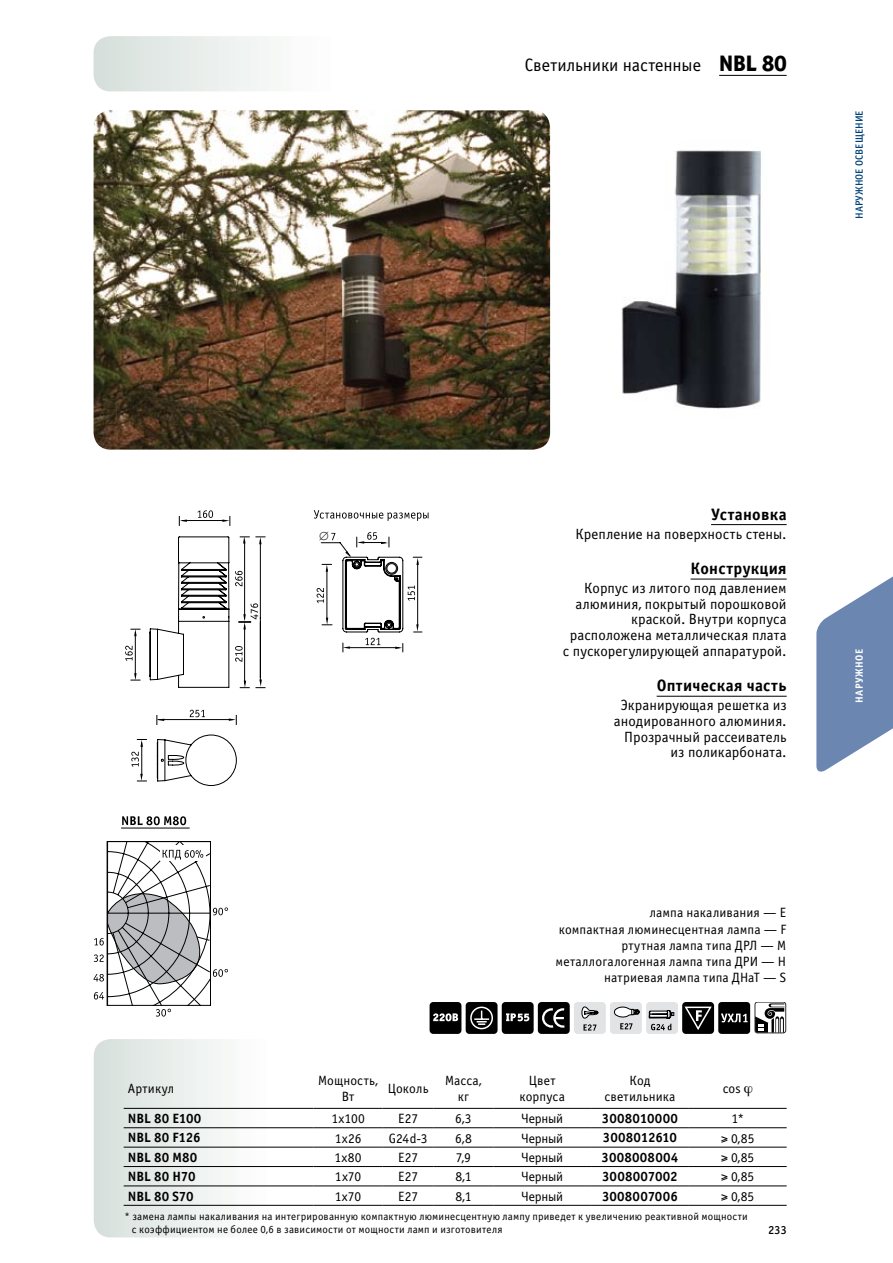
<style>
.page{position:relative;width:893px;height:1263px;background:#fff}
.page>*{position:absolute;margin:0;border:0;box-sizing:border-box;transform-origin:0 0}
.t1{font:18px "Officina Sans Book C";letter-spacing:-.005em;color:#000}
.t2{font:16.5px "Officina Sans Bold C";letter-spacing:.02em;color:#000}
.t3{font:14.85px/15.8px "Officina Sans Book C";letter-spacing:.005em;color:#000;text-align:right}
.t4{font:13.5px/16.5px "Officina Sans Book C";letter-spacing:.005em;color:#000;text-align:center}
.t5{font:13.5px "Officina Sans Bold C";letter-spacing:.005em;color:#000}
.t6{font:12px "Officina Sans Medium C";color:#000}
.t7{font:10.95px/13px "Officina Sans Book C";letter-spacing:.02em;color:#000}
.t8{font:10.5px "Officina Sans Medium C";letter-spacing:.01em;color:#00427a}
.t9{font:10.5px "Officina Sans Bold C";letter-spacing:.05em;color:#fff}
.s1{font-family:"Officina Sans Extra Bold C";font-size:22.5px}
</style>
<div class="page">
<img style="left:621px;top:150px;width:140px;height:259px">
<svg style="left:94px;top:1039px;width:187px;height:198px"></svg>
<hr style="left:711px;top:524px;width:76px;height:1px;background:#000">
<hr style="left:691px;top:579px;width:96px;height:1px;background:#000">
<hr style="left:657px;top:696px;width:130px;height:1px;background:#000">
<img style="left:94px;top:110px;width:456px;height:340px">
<hr style="left:689px;top:1108px;width:98px;height:1px;background:#000">
<hr style="left:689px;top:1127px;width:98px;height:1px;background:#000">
<hr style="left:689px;top:1147px;width:98px;height:1px;background:#000">
<hr style="left:689px;top:1166px;width:98px;height:1px;background:#000">
<hr style="left:689px;top:1185px;width:98px;height:1px;background:#000">
<hr style="left:689px;top:1205px;width:98px;height:1px;background:#000">
<hr style="left:124px;top:1108px;width:189px;height:1px;background:#000">
<hr style="left:313px;top:1108px;width:70px;height:1px;background:#000">
<hr style="left:383px;top:1108px;width:51px;height:1px;background:#000">
<hr style="left:434px;top:1108px;width:59px;height:1px;background:#000">
<hr style="left:493px;top:1108px;width:98px;height:1px;background:#000">
<hr style="left:591px;top:1108px;width:98px;height:1px;background:#000">
<hr style="left:124px;top:1127px;width:189px;height:1px;background:#000">
<hr style="left:313px;top:1127px;width:70px;height:1px;background:#000">
<hr style="left:383px;top:1127px;width:51px;height:1px;background:#000">
<hr style="left:434px;top:1127px;width:59px;height:1px;background:#000">
<hr style="left:493px;top:1127px;width:98px;height:1px;background:#000">
<hr style="left:591px;top:1127px;width:98px;height:1px;background:#000">
<hr style="left:124px;top:1147px;width:189px;height:1px;background:#000">
<hr style="left:313px;top:1147px;width:70px;height:1px;background:#000">
<hr style="left:383px;top:1147px;width:51px;height:1px;background:#000">
<hr style="left:434px;top:1147px;width:59px;height:1px;background:#000">
<hr style="left:493px;top:1147px;width:98px;height:1px;background:#000">
<hr style="left:591px;top:1147px;width:98px;height:1px;background:#000">
<hr style="left:124px;top:1166px;width:189px;height:1px;background:#000">
<hr style="left:313px;top:1166px;width:70px;height:1px;background:#000">
<hr style="left:383px;top:1166px;width:51px;height:1px;background:#000">
<hr style="left:434px;top:1166px;width:59px;height:1px;background:#000">
<hr style="left:493px;top:1166px;width:98px;height:1px;background:#000">
<hr style="left:591px;top:1166px;width:98px;height:1px;background:#000">
<hr style="left:124px;top:1185px;width:189px;height:1px;background:#000">
<hr style="left:313px;top:1185px;width:70px;height:1px;background:#000">
<hr style="left:383px;top:1185px;width:51px;height:1px;background:#000">
<hr style="left:434px;top:1185px;width:59px;height:1px;background:#000">
<hr style="left:493px;top:1185px;width:98px;height:1px;background:#000">
<hr style="left:591px;top:1185px;width:98px;height:1px;background:#000">
<hr style="left:124px;top:1205px;width:189px;height:1px;background:#000">
<hr style="left:313px;top:1205px;width:70px;height:1px;background:#000">
<hr style="left:383px;top:1205px;width:51px;height:1px;background:#000">
<hr style="left:434px;top:1205px;width:59px;height:1px;background:#000">
<hr style="left:493px;top:1205px;width:98px;height:1px;background:#000">
<hr style="left:591px;top:1205px;width:98px;height:1px;background:#000">
<div style="left:430px;top:1002px;width:31px;height:32px;background:#000;border-radius:4px"></div>
<svg style="left:433px;top:1013px;width:25px;height:8px"></svg>
<div style="left:466px;top:1002px;width:32px;height:32px;background:#000;border-radius:4px"></div>
<svg style="left:470px;top:1006px;width:23px;height:24px"></svg>
<div style="left:502px;top:1002px;width:32px;height:32px;background:#000;border-radius:4px"></div>
<svg style="left:506px;top:1013px;width:23px;height:8px"></svg>
<div style="left:538px;top:1002px;width:32px;height:32px;background:#000;border-radius:4px"></div>
<svg style="left:542px;top:1008px;width:23px;height:20px"></svg>
<div style="left:574px;top:1002px;width:32px;height:32px;background:#e2e3e4;border-radius:4px"></div>
<svg style="left:582px;top:1006px;width:16px;height:25px"></svg>
<div style="left:610px;top:1002px;width:32px;height:32px;background:#e2e3e4;border-radius:4px"></div>
<svg style="left:614px;top:1006px;width:26px;height:23px"></svg>
<div style="left:646px;top:1002px;width:32px;height:32px;background:#e2e3e4;border-radius:4px"></div>
<svg style="left:649px;top:1010px;width:25px;height:20px"></svg>
<div style="left:682px;top:1002px;width:32px;height:32px;background:#000;border-radius:4px"></div>
<svg style="left:684px;top:1006px;width:28px;height:24px"></svg>
<div style="left:718px;top:1002px;width:32px;height:32px;background:#000;border-radius:3px"></div>
<svg style="left:721px;top:1013px;width:27px;height:9px"></svg>
<svg style="left:756px;top:1002px;width:30px;height:32px"></svg>
<div style="left:754px;top:1002px;width:32px;height:31px;border:1px solid #2d2d2e;border-radius:3px"></div>
<hr style="left:719px;top:75px;width:68px;height:1px;background:#000">
<hr style="left:182px;top:520px;width:44px;height:1px;background:#000">
<svg style="left:314px;top:510px;width:115px;height:11px"></svg>
<hr style="left:121px;top:828px;width:69px;height:1px;background:#000">
<svg style="left:122px;top:816px;width:64px;height:9px"></svg>
<svg style="left:222px;top:516px;width:9px;height:10px"></svg>
<svg style="left:179px;top:516px;width:8px;height:10px"></svg>
<svg style="left:94px;top:842px;width:134px;height:174px"></svg>
<svg style="left:197px;top:510px;width:16px;height:8px"></svg>
<svg style="left:125px;top:536px;width:141px;height:250px"></svg>
<svg style="left:94px;top:36px;width:176px;height:55px"></svg>
<svg style="left:816px;top:576px;width:77px;height:196px"></svg>
<svg style="left:317px;top:532px;width:105px;height:120px"></svg>
<h1 class="t1" style="left:525px;top:55px;width:263px">Cветильники настенные <span class="s1">NBL 80</span></h1>
<p class="t8" style="left:853px;top:219px;width:110px;rotate:-90deg">наружное освещение</p>
<p class="t2" style="left:711px;top:505px;width:77px">Установка</p>
<p class="t3" style="left:575px;top:526px;width:213px">Крепление на поверхность стены.</p>
<p class="t2" style="left:691px;top:559px;width:98px">Конструкция</p>
<p class="t3" style="left:563px;top:580px;width:225px">Корпус из литого под давлением алюминия, покрытый порошковой краской. Внутри корпуса расположена металлическая плата c пускорегулирующей аппаратурой.</p>
<p class="t2" style="left:657px;top:676px;width:131px">Оптическая часть</p>
<p class="t3" style="left:614px;top:698px;width:174px">Экранирующая решетка из анодированного алюминия.<br>Прозрачный рассеиватель из поликарбоната.</p>
<p class="t4" style="left:556px;top:905px;width:232px;text-align:right">лампа накаливания — E<br>компактная люминесцентная лампа — F ртутная лампа типа ДРЛ — M металлогалогенная лампа типа ДРИ — H натриевая лампа типа ДНаТ — S</p>
<p class="t4" style="left:128px;top:1080px;width:48px">Артикул</p>
<p class="t4" style="left:318px;top:1072px;width:61px">Мощность,<br>Вт</p>
<p class="t4" style="left:388px;top:1080px;width:42px">Цоколь</p>
<p class="t4" style="left:445px;top:1072px;width:38px">Масса, кг</p>
<p class="t4" style="left:519px;top:1072px;width:47px">Цвет корпуса</p>
<p class="t4" style="left:604px;top:1072px;width:73px">Код светильника</p>
<p class="t4" style="left:723px;top:1081px;width:20px">cos</p>
<p class="t5" style="left:128px;top:1111px;width:75px">NBL 80 E100</p>
<p class="t4" style="left:331px;top:1110px;width:35px">1x100</p>
<p class="t4" style="left:398px;top:1110px;width:21px">E27</p>
<p class="t4" style="left:455px;top:1110px;width:18px">6,3</p>
<p class="t4" style="left:521px;top:1110px;width:44px">Черный</p>
<p class="t5" style="left:602px;top:1111px;width:78px">3008010000</p>
<p class="t4" style="left:731px;top:1110px;width:14px">1*</p>
<p class="t5" style="left:128px;top:1130px;width:74px">NBL 80 F126</p>
<p class="t4" style="left:335px;top:1130px;width:28px">1x26</p>
<p class="t4" style="left:389px;top:1130px;width:40px">G24d-3</p>
<p class="t4" style="left:455px;top:1130px;width:18px">6,8</p>
<p class="t4" style="left:521px;top:1130px;width:44px">Черный</p>
<p class="t5" style="left:603px;top:1130px;width:76px">3008012610</p>
<p class="t4" style="left:721px;top:1130px;width:35px">≥ 0,85</p>
<p class="t5" style="left:128px;top:1150px;width:71px">NBL 80 M80</p>
<p class="t4" style="left:335px;top:1149px;width:29px">1x80</p>
<p class="t4" style="left:398px;top:1149px;width:21px">E27</p>
<p class="t4" style="left:456px;top:1149px;width:17px">7,9</p>
<p class="t4" style="left:521px;top:1149px;width:44px">Черный</p>
<p class="t5" style="left:602px;top:1150px;width:78px">3008008004</p>
<p class="t4" style="left:721px;top:1149px;width:35px">≥ 0,85</p>
<p class="t5" style="left:128px;top:1169px;width:69px">NBL 80 H70</p>
<p class="t4" style="left:335px;top:1169px;width:28px">1x70</p>
<p class="t4" style="left:398px;top:1169px;width:21px">E27</p>
<p class="t4" style="left:455px;top:1169px;width:18px">8,1</p>
<p class="t4" style="left:521px;top:1169px;width:44px">Черный</p>
<p class="t5" style="left:602px;top:1169px;width:77px">3008007002</p>
<p class="t4" style="left:721px;top:1169px;width:35px">≥ 0,85</p>
<p class="t5" style="left:128px;top:1188px;width:67px">NBL 80 S70</p>
<p class="t4" style="left:335px;top:1188px;width:28px">1x70</p>
<p class="t4" style="left:398px;top:1188px;width:21px">E27</p>
<p class="t4" style="left:455px;top:1188px;width:18px">8,1</p>
<p class="t4" style="left:521px;top:1188px;width:44px">Черный</p>
<p class="t5" style="left:602px;top:1188px;width:77px">3008007006</p>
<p class="t4" style="left:721px;top:1188px;width:35px">≥ 0,85</p>
<p class="t7" style="left:132px;top:1210px;width:617px;text-indent:-8px">* замена лампы накаливания на интегрированную компактную люминесцентную лампу приведет к увеличению реактивной мощности с коэффициентом не более 0,6 в зависимости от мощности ламп и изготовителя</p>
<p class="t6" style="left:768px;top:1223px;width:20px">233</p>
<p class="t9" style="left:853px;top:703px;width:56px;rotate:-90deg">НАРУЖНОЕ</p>
</div>
